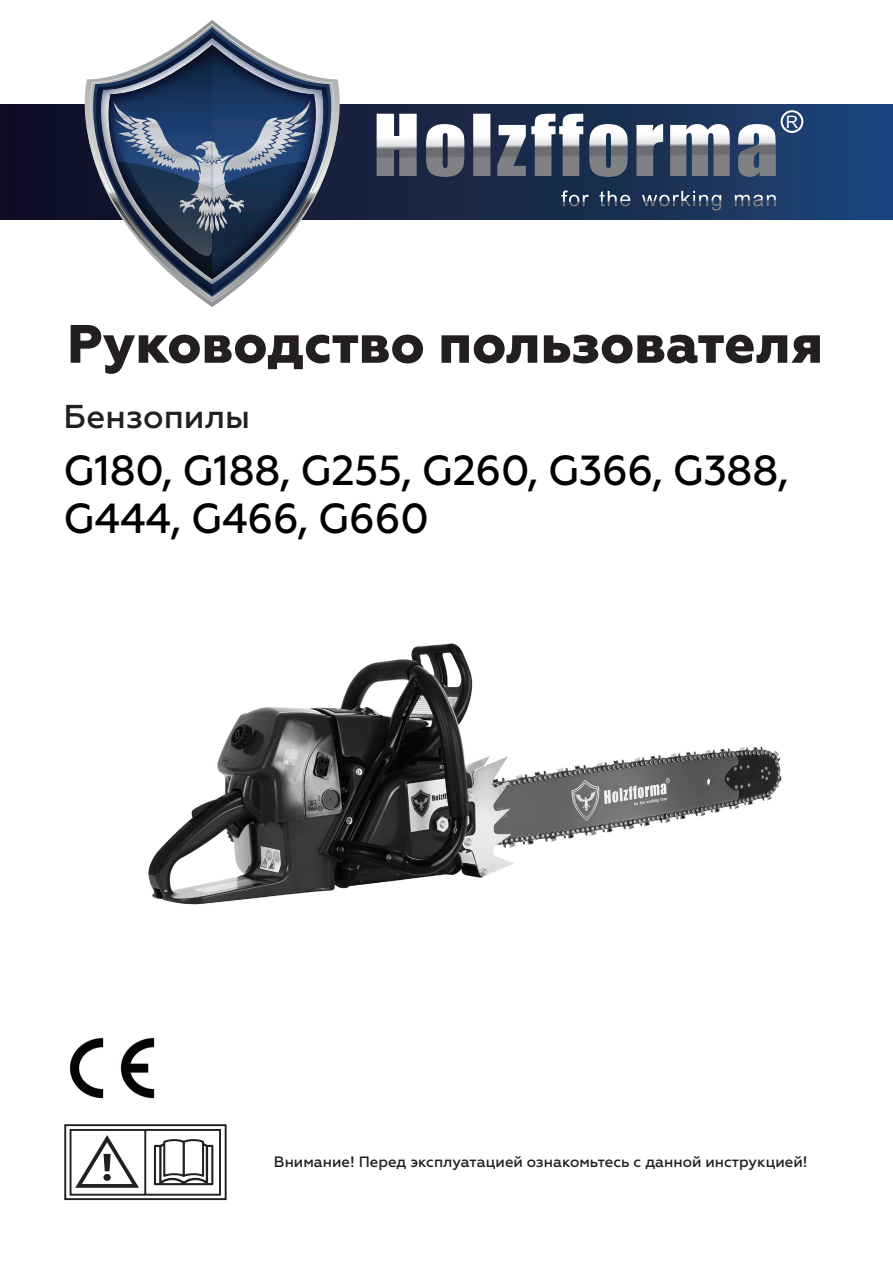
<style>
.page{position:relative;width:893px;height:1263px;background:#fff}
.page>*{position:absolute;margin:0;border:0;box-sizing:border-box;transform-origin:0 0}
.Основной_текст__3{font:800 54px "Geometria";color:#231f20}
.Основной_текст__3-2{font:500 42px "Geometria";letter-spacing:-.005em;color:#000;scale:.96 1}
.Основной_текст__3-3{font:500 33px "Geometria";color:#231f20}
.t1{font:17.1px "Arial";color:#fff}
.Основной_текст__3-4{font:500 15px "Geometria";color:#231f20}
</style>
<div class="page">
<img style="left:148px;top:643px;width:634px;height:262px">
<img style="left:69px;top:1037px;width:86px;height:62px">
<svg style="left:64px;top:1124px;width:163px;height:76px"></svg>
<svg style="left:0;top:105px;width:893px;height:115px;background:#182d53"></svg>
<svg style="left:561px;top:191px;width:215px;height:15px;background:#435570"></svg>
<svg style="left:57px;top:20px;width:310px;height:283px"></svg>
<svg style="left:85px;top:24px;width:253px;height:277px"></svg>
<img style="left:94px;top:32px;width:237px;height:262px">
<img style="left:99px;top:38px;width:227px;height:246px">
<img style="left:109px;top:233px;width:103px;height:46px">
<img style="left:212px;top:184px;width:105px;height:95px">
<img style="left:316px;top:45px;width:4px;height:139px">
<svg style="left:104px;top:45px;width:212px;height:188px;background:#56667f"></svg>
<img style="left:113px;top:100px;width:94px;height:52px">
<svg style="left:377px;top:110px;width:426px;height:67px"></svg>
<p class="t1" style="left:786px;top:111px;width:14px">R</p>
<p class="Основной_текст__3" style="left:67px;top:312px;width:758px">Руководство пользователя</p>
<p class="Основной_текст__3-3" style="left:64px;top:397px;width:188px">Бензопилы</p>
<p class="Основной_текст__3-2" style="left:64px;top:446px;width:756px">G180, G188, G255, G260, G366, G388,</p>
<p class="Основной_текст__3-2" style="left:64px;top:494px;width:382px">G444, G466, G660</p>
<p class="Основной_текст__3-4" style="left:274px;top:1153px;width:535px">Внимание! Перед эксплуатацией ознакомьтесь с данной инструкцией!</p>
</div>
